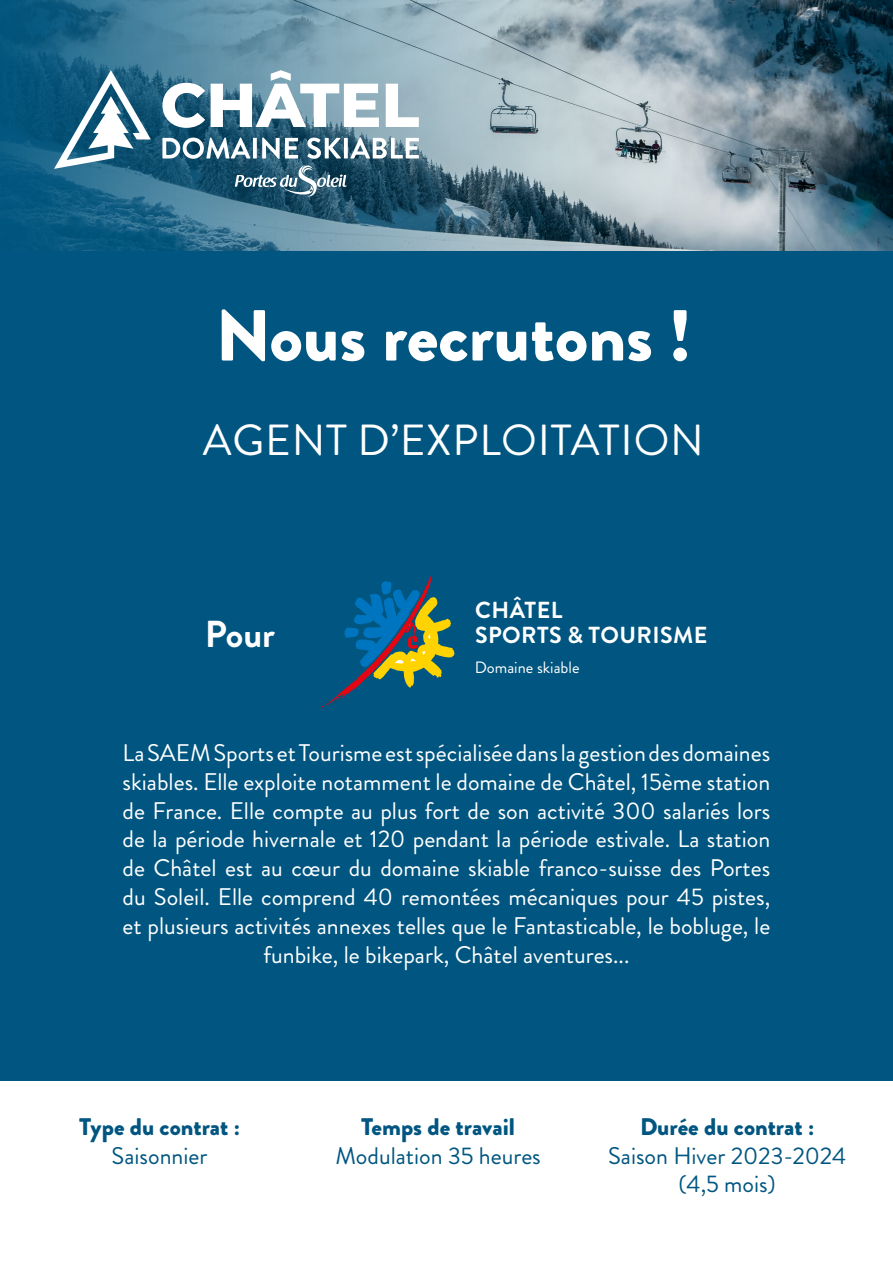
<style>
.page{position:relative;width:893px;height:1263px;background:#fff}
.page>*{position:absolute;margin:0;border:0;box-sizing:border-box;transform-origin:0 0}
.t1{font:900 72px "Brandon Grotesque";color:#fff}
.t2{font:43.5px "Brandon Grotesque";letter-spacing:.02em;color:#fff}
.t3{font:700 37.5px "Brandon Grotesque";color:#fff}
.t4{font:24px/28.8px "Brandon Grotesque";color:#fff;text-align:center}
.t5{font:24px/28.8px "Brandon Grotesque";color:#005680;text-align:center}
.t6{font:900 24px "Brandon Grotesque";color:#005680}
.t7{font:700 23.25px/25px "Brandon Grotesque";letter-spacing:.02em;color:#fff}
.t8{font:16.5px "Brandon Grotesque";color:#fff}
</style>
<div class="page">
<div style="left:0;top:0;width:893px;height:1080px;background:#005680"></div>
<svg style="left:0;top:0;width:893px;height:251px;background:#638799"></svg>
<svg style="left:317px;top:576px;width:138px;height:135px"></svg>
<svg style="left:235px;top:165px;width:112px;height:32px;background:#476f83"></svg>
<svg style="left:162px;top:83px;width:43px;height:45px;background:#8eacbb"></svg>
<svg style="left:386px;top:84px;width:33px;height:43px"></svg>
<svg style="left:211px;top:70px;width:168px;height:57px;background:#b0c6d0"></svg>
<svg style="left:54px;top:70px;width:97px;height:99px"></svg>
<svg style="left:162px;top:138px;width:88px;height:21px;background:#7a9cac"></svg>
<svg style="left:253px;top:138px;width:4px;height:20px"></svg>
<svg style="left:262px;top:138px;width:36px;height:21px"></svg>
<svg style="left:307px;top:138px;width:34px;height:21px"></svg>
<svg style="left:344px;top:138px;width:4px;height:20px"></svg>
<svg style="left:350px;top:138px;width:69px;height:20px"></svg>
<h1 class="t1" style="left:216px;top:285px;width:477px">Nous recrutons !</h1>
<h2 class="t2" style="left:203px;top:410px;width:503px">AGENT D’EXPLOITATION</h2>
<h3 class="t3" style="left:205px;top:607px;width:72px">Pour</h3>
<p class="t7" style="left:475px;top:598px;width:234px">CHÂTEL<br>SPORTS &amp; TOURISME</p>
<p class="t8" style="left:475px;top:656px;width:106px">Domaine skiable</p>
<p class="t4" style="left:123px;top:739px;width:649px">La SAEM Sports et Tourisme est spécialisée dans la gestion des domaines skiables. Elle exploite notamment le domaine de Châtel, 15ème station de France. Elle compte au plus fort de son activité 300 salariés lors de la période hivernale et 120 pendant la période estivale. La station de Châtel est au cœur du domaine skiable franco-suisse des Portes du Soleil. Elle comprend 40 remontées mécaniques pour 45 pistes, et plusieurs activités annexes telles que le Fantasticable, le bobluge, le funbike, le bikepark, Châtel aventures...</p>
<p class="t6" style="left:79px;top:1109px;width:162px">Type du contrat :</p>
<p class="t5" style="left:112px;top:1141px;width:97px">Saisonnier</p>
<p class="t6" style="left:361px;top:1109px;width:155px">Temps de travail</p>
<p class="t5" style="left:335px;top:1141px;width:207px">Modulation 35 heures</p>
<p class="t6" style="left:640px;top:1109px;width:176px">Durée du contrat :</p>
<p class="t5" style="left:608px;top:1141px;width:240px">Saison Hiver 2023-2024 (4,5 mois)</p>
</div>
